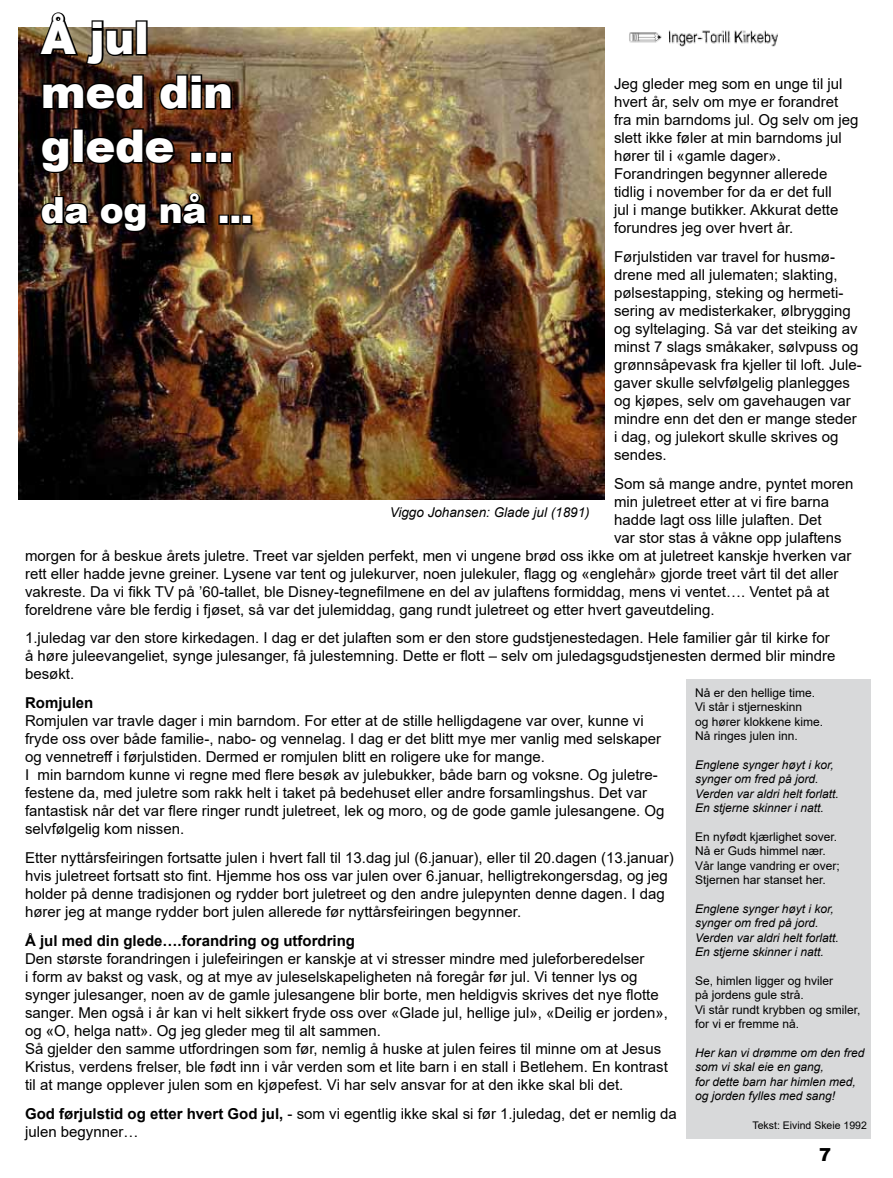
<style>
.page{position:relative;width:893px;height:1178px;background:#fff}
.page>*{position:absolute;margin:0;border:0;box-sizing:border-box;transform-origin:0 0}
.t1{font:900 45px/54px "Arial";letter-spacing:-.01em;color:#fff}
.t2{font:900 36px "Arial";color:#fff}
.t3{font:900 18px "Arial";color:#000}
.t4{font:15px/18px "Arial";color:#000}
.t5{font:700 15px "Arial";color:#000}
.t6{font:italic 13.5px "Arial";color:#000}
.t7{font:italic 12px/14.4px "Arial";color:#000}
.t8{font:12px/14.4px "Arial";color:#000}
.t9{font:10.5px "Arial";color:#000}
.s1{font-weight:700}
</style>
<div class="page">
<img style="left:18px;top:27px;width:587px;height:473px">
<div style="left:687px;top:679px;width:184px;height:459px;background:#d8d9da"></div>
<img style="left:37px;top:12px;width:98px;height:55px">
<div style="left:136px;top:20px;width:12px;height:36px;border:3px solid #000"></div>
<svg style="left:41px;top:73px;width:104px;height:39px;background:#211009"></svg>
<svg style="left:157px;top:73px;width:77px;height:39px;background:#482d1b"></svg>
<svg style="left:39px;top:134px;width:33px;height:41px"></svg>
<div style="left:72px;top:128px;width:12px;height:36px;border:3px solid #000"></div>
<svg style="left:84px;top:127px;width:94px;height:39px;background:#20110b"></svg>
<svg style="left:188px;top:150px;width:46px;height:15px"></svg>
<svg style="left:39px;top:195px;width:53px;height:32px;background:#3c2c1f"></svg>
<svg style="left:98px;top:200px;width:51px;height:35px;background:#140a08"></svg>
<svg style="left:158px;top:191px;width:52px;height:36px;background:#312318"></svg>
<div style="left:218px;top:215px;width:11px;height:10px;border:3px solid #000"></div>
<div style="left:230px;top:215px;width:11px;height:10px;border:3px solid #000"></div>
<div style="left:242px;top:215px;width:10px;height:10px;border:3px solid #000"></div>
<img style="left:629px;top:30px;width:149px;height:17px">
<h1 class="t1" style="left:41px;top:10px;width:194px">Å jul med din glede …</h1>
<h2 class="t2" style="left:41px;top:184px;width:214px">da og nå ...</h2>
<p class="t4" style="left:614px;top:75px;width:246px">Jeg gleder meg som en unge til jul hvert år, selv om mye er forandret fra min barndoms jul. Og selv om jeg slett ikke føler at min barndoms jul hører til i «gamle dager».<br>Forandringen begynner allerede tidlig i november for da er det full<br>jul i mange butikker. Akkurat dette forundres jeg over hvert år.</p>
<p class="t4" style="left:614px;top:247px;width:249px">Førjulstiden var travel for husmø&shy;drene med all julematen; slakting, pølsestapping, steking og hermeti&shy;sering av medisterkaker, ølbrygging og syltelaging. Så var det steiking av minst 7 slags småkaker, sølvpuss og grønnsåpevask fra kjeller til loft. Jule&shy;gaver skulle selvfølgelig planlegges og kjøpes, selv om gavehaugen var mindre enn det den er mange steder i dag, og julekort skulle skrives og sendes.</p>
<p class="t4" style="left:614px;top:474px;width:241px">Som så mange andre, pyntet moren</p>
<p class="t4" style="left:614px;top:492px;width:217px">min juletreet etter at vi fire barna</p>
<p class="t4" style="left:614px;top:510px;width:209px">hadde lagt oss lille julaften. Det</p>
<p class="t4" style="left:614px;top:528px;width:229px">var stor stas å våkne opp julaftens</p>
<p class="t4" style="left:25px;top:546px;width:828px">morgen for å beskue årets juletre. Treet var sjelden perfekt, men vi ungene brød oss ikke om at juletreet kanskje hverken var</p>
<p class="t4" style="left:25px;top:564px;width:815px">rett eller hadde jevne greiner. Lysene var tent og julekurver, noen julekuler, flagg og «englehår» gjorde treet vårt til det aller</p>
<p class="t4" style="left:25px;top:582px;width:806px">vakreste. Da vi fikk TV på ’60-tallet, ble Disney-tegnefilmene en del av julaftens formiddag, mens vi ventet…. Ventet på at</p>
<p class="t4" style="left:25px;top:600px;width:691px">foreldrene våre ble ferdig i fjøset, så var det julemiddag, gang rundt juletreet og etter hvert gaveutdeling.</p>
<p class="t4" style="left:25px;top:629px;width:812px">1.juledag var den store kirkedagen. I dag er det julaften som er den store gudstjenestedagen. Hele familier går til kirke for å høre juleevangeliet, synge julesanger, få julestemning. Dette er flott – selv om juledagsgudstjenesten dermed blir mindre besøkt.</p>
<p class="t5" style="left:25px;top:692px;width:70px">Romjulen</p>
<p class="t4" style="left:25px;top:712px;width:641px">Romjulen var travle dager i min barndom. For etter at de stille helligdagene var over, kunne vi fryde oss over både familie-, nabo- og vennelag. I dag er det blitt mye mer vanlig med selskaper og vennetreff i førjulstiden. Dermed er romjulen blitt en roligere uke for mange.<br>I min barndom kunne vi regne med flere besøk av julebukker, både barn og voksne. Og juletre&shy;festene da, med juletre som rakk helt i taket på bedehuset eller andre forsamlingshus. Det var fantastisk når det var flere ringer rundt juletreet, lek og moro, og de gode gamle julesangene. Og selvfølgelig kom nissen.</p>
<p class="t4" style="left:25px;top:849px;width:650px">Etter nyttårsfeiringen fortsatte julen i hvert fall til 13.dag jul (6.januar), eller til 20.dagen (13.januar) hvis juletreet fortsatt sto fint. Hjemme hos oss var julen over 6.januar, helligtrekongersdag, og jeg holder på denne tradisjonen og rydder bort juletreet og den andre julepynten denne dagen. I dag hører jeg at mange rydder bort julen allerede før nyttårsfeiringen begynner.</p>
<p class="t5" style="left:25px;top:930px;width:332px">Å jul med din glede….forandring og utfordring</p>
<p class="t4" style="left:25px;top:949px;width:644px">Den største forandringen i julefeiringen er kanskje at vi stresser mindre med juleforberedelser<br>i form av bakst og vask, og at mye av juleselskapeligheten nå foregår før jul. Vi tenner lys og synger julesanger, noen av de gamle julesangene blir borte, men heldigvis skrives det nye flotte sanger. Men også i år kan vi helt sikkert fryde oss over «Glade jul, hellige jul», «Deilig er jorden», og «O, helga natt». Og jeg gleder meg til alt sammen.<br>Så gjelder den samme utfordringen som før, nemlig å huske at julen feires til minne om at Jesus Kristus, verdens frelser, ble født inn i vår verden som et lite barn i en stall i Betlehem. En kontrast til at mange opplever julen som en kjøpefest. Vi har selv ansvar for at den ikke skal bli det.</p>
<p class="t4" style="left:25px;top:1104px;width:653px"><span class="s1">God førjulstid og etter hvert God jul,</span> - som vi egentlig ikke skal si før 1.juledag, det er nemlig da julen begynner…</p>
<p class="t6" style="left:390px;top:503px;width:202px">Viggo Johansen: Glade jul (1891)</p>
<p class="t8" style="left:695px;top:685px;width:130px">Nå er den hellige time.<br>Vi står i stjerneskinn<br>og hører klokkene kime.<br>Nå ringes julen inn.</p>
<p class="t7" style="left:695px;top:758px;width:145px">Englene synger høyt i kor, synger om fred på jord.<br>Verden var aldri helt forlatt.<br>En stjerne skinner i natt.</p>
<p class="t8" style="left:695px;top:829px;width:146px">En nyfødt kjærlighet sover.<br>Nå er Guds himmel nær.<br>Vår lange vandring er over;<br>Stjernen har stanset her.</p>
<p class="t7" style="left:695px;top:902px;width:145px">Englene synger høyt i kor, synger om fred på jord.<br>Verden var aldri helt forlatt.<br>En stjerne skinner i natt.</p>
<p class="t8" style="left:695px;top:973px;width:167px">Se, himlen ligger og hviler<br>på jordens gule strå.<br>Vi står rundt krybben og smiler, for vi er fremme nå.</p>
<p class="t7" style="left:695px;top:1046px;width:171px">Her kan vi drømme om den fred som vi skal eie en gang,<br>for dette barn har himlen med, og jorden fylles med sang!</p>
<p class="t9" style="left:752px;top:1118px;width:116px">Tekst: Eivind Skeie 1992</p>
<p class="t3" style="left:819px;top:1141px;width:14px">7</p>
</div>
